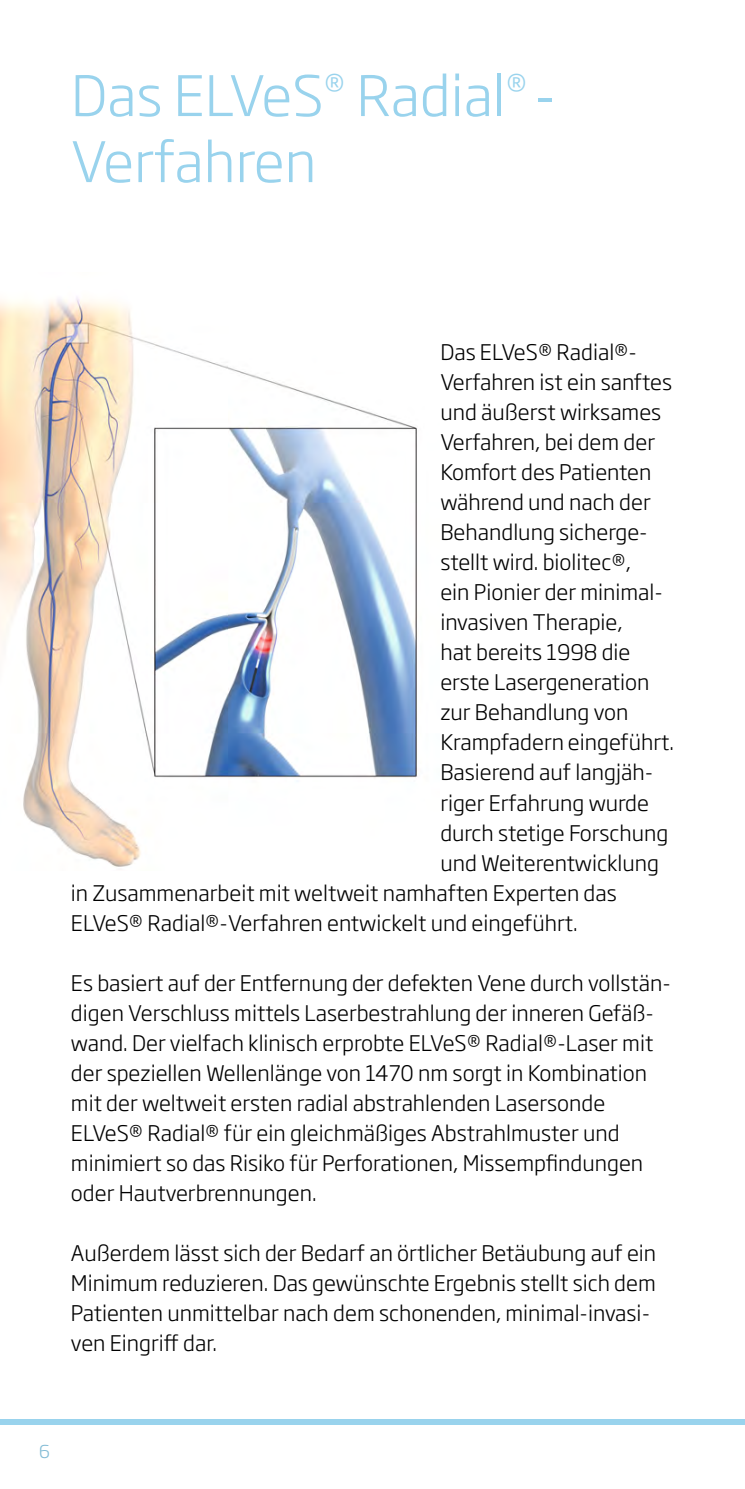
<style>
.page{position:relative;width:745px;height:1489px;background:#fff}
.page>*{position:absolute;margin:0;border:0;box-sizing:border-box;transform-origin:0 0}
.t1{font:300 55px/66px "Soho Gothic Pro";color:#99d3ed}
.t2{font:300 21.25px/30px "Soho Gothic Pro";color:#000}
.t3{font:300 17.5px "Soho Gothic Pro";color:#82bbd5}
</style>
<div class="page">
<div style="left:0;top:1418px;width:744px;height:6px;background:#99d3ed"></div>
<img style="left:0;top:297px;width:417px;height:570px">
<h1 class="t1" style="left:71px;top:59px;width:486px">Das ELVeS<sup>®</sup> Radial<sup>®</sup> -<br>Verfahren</h1>
<p class="t2" style="left:440px;top:336px;width:198px">Das ELVeS® Radial®-</p>
<p class="t2" style="left:440px;top:366px;width:233px">Verfahren ist ein sanftes</p>
<p class="t2" style="left:440px;top:396px;width:222px">und äußerst wirksames</p>
<p class="t2" style="left:440px;top:426px;width:216px">Verfahren, bei dem der</p>
<p class="t2" style="left:440px;top:456px;width:212px">Komfort des Patienten</p>
<p class="t2" style="left:440px;top:486px;width:212px">während und nach der</p>
<p class="t2" style="left:440px;top:516px;width:209px">Behandlung sicherge-</p>
<p class="t2" style="left:440px;top:546px;width:192px">stellt wird. biolitec®,</p>
<p class="t2" style="left:440px;top:576px;width:224px">ein Pionier der minimal-</p>
<p class="t2" style="left:440px;top:606px;width:184px">invasiven Therapie,</p>
<p class="t2" style="left:440px;top:636px;width:191px">hat bereits 1998 die</p>
<p class="t2" style="left:440px;top:666px;width:211px">erste Lasergeneration</p>
<p class="t2" style="left:440px;top:696px;width:189px">zur Behandlung von</p>
<p class="t2" style="left:440px;top:726px;width:235px">Krampfadern eingeführt.</p>
<p class="t2" style="left:440px;top:756px;width:214px">Basierend auf langjäh-</p>
<p class="t2" style="left:440px;top:786px;width:210px">riger Erfahrung wurde</p>
<p class="t2" style="left:440px;top:816px;width:229px">durch stetige Forschung</p>
<p class="t2" style="left:440px;top:846px;width:220px">und Weiterentwicklung</p>
<p class="t2" style="left:71px;top:876px;width:547px">in Zusammenarbeit mit weltweit namhaften Experten das</p>
<p class="t2" style="left:71px;top:906px;width:508px">ELVeS® Radial®-Verfahren entwickelt und eingeführt.</p>
<p class="t2" style="left:71px;top:966px;width:601px">Es basiert auf der Entfernung der defekten Vene durch vollstän&shy;digen Verschluss mittels Laserbestrahlung der inneren Gefäß&shy;wand. Der vielfach klinisch erprobte ELVeS® Radial®-Laser mit der speziellen Wellenlänge von 1470 nm sorgt in Kombination mit der weltweit ersten radial abstrahlenden Lasersonde ELVeS® Radial® für ein gleichmäßiges Abstrahlmuster und minimiert so das Risiko für Perforationen, Missempfindungen oder Hautverbrennungen.</p>
<p class="t2" style="left:71px;top:1236px;width:586px">Außerdem lässt sich der Bedarf an örtlicher Betäubung auf ein Minimum reduzieren. Das gewünschte Ergebnis stellt sich dem Patienten unmittelbar nach dem schonenden, minimal-invasi&shy;ven Eingriff dar.</p>
<p class="t3" style="left:39px;top:1437px;width:12px">6</p>
</div>
